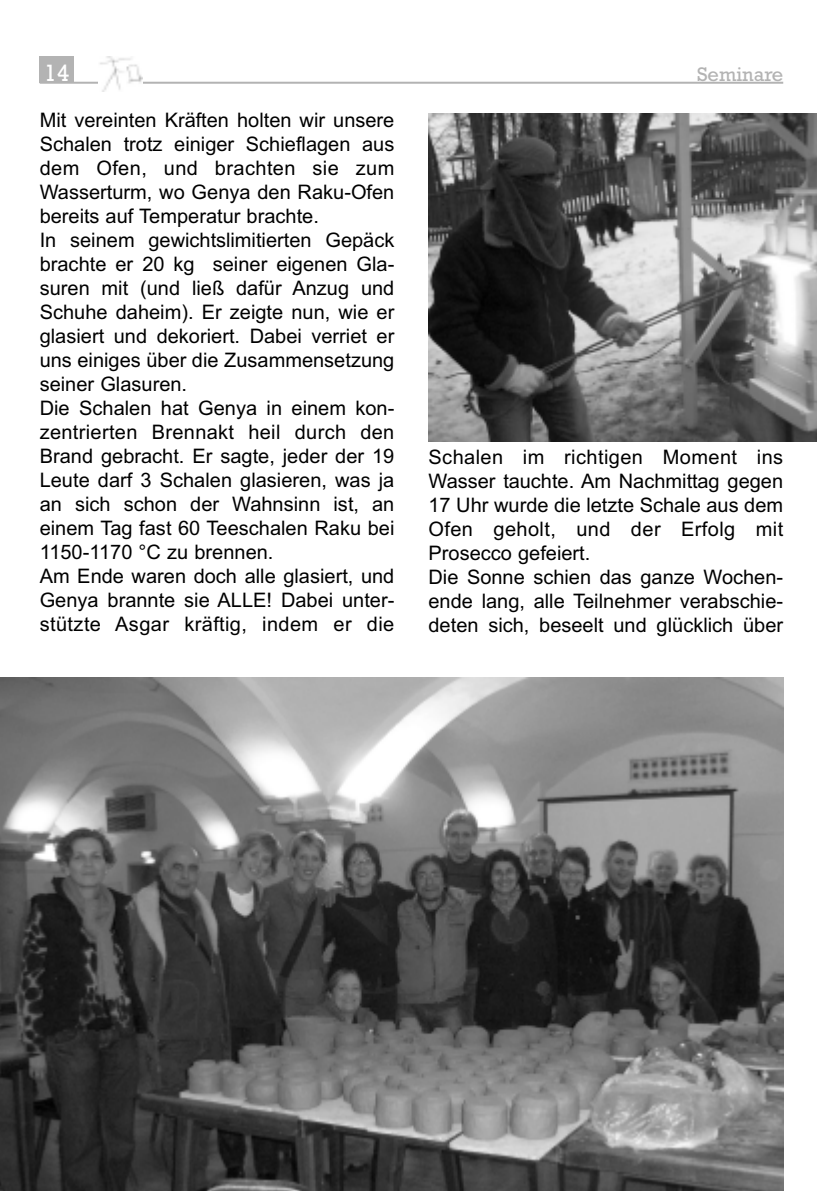
<style>
.page{position:relative;width:840px;height:1191px;background:#fff}
.page>*{position:absolute;margin:0;border:0;box-sizing:border-box;transform-origin:0 0}
.t1{font:24px "Rockwell";color:#fff}
.t2{font:20px/24px "Arial";color:#000}
.t3{font:20px "Rockwell";color:#b3b3b3}
</style>
<div class="page">
<hr style="left:40px;top:82px;width:742px;height:2px;background:#b3b3b3">
<div style="left:40px;top:57px;width:34px;height:26px;background:#b3b3b3"></div>
<img style="left:0;top:677px;width:782px;height:514px">
<img style="left:428px;top:113px;width:388px;height:328px">
<img style="left:98px;top:57px;width:44px;height:34px">
<p class="t1" style="left:44px;top:58px;width:28px">14</p>
<p class="t3" style="left:696px;top:62px;width:88px">Seminare</p>
<p class="t2" style="left:40px;top:108px;width:356px">Mit vereinten Kräften holten wir unsere Schalen trotz einiger Schieflagen aus dem Ofen, und brachten sie zum Wasserturm, wo Genya den Raku-Ofen bereits auf Temperatur brachte.<br>In seinem gewichtslimitierten Gepäck brachte er 20 kg seiner eigenen Gla&shy;suren mit (und ließ dafür Anzug und Schuhe daheim). Er zeigte nun, wie er glasiert und dekoriert. Dabei verriet er uns einiges über die Zusammensetzung seiner Glasuren.<br>Die Schalen hat Genya in einem kon&shy;zentrierten Brennakt heil durch den Brand gebracht. Er sagte, jeder der 19<br>Leute darf 3 Schalen glasieren, was ja an sich schon der Wahnsinn ist, an einem Tag fast 60 Teeschalen Raku bei 1150-1170 °C zu brennen.<br>Am Ende waren doch alle glasiert, und Genya brannte sie ALLE! Dabei unter&shy;stützte Asgar kräftig, indem er die</p>
<p class="t2" style="left:428px;top:445px;width:356px">Schalen im richtigen Moment ins Wasser tauchte. Am Nachmittag gegen 17 Uhr wurde die letzte Schale aus dem Ofen geholt, und der Erfolg mit Prosecco gefeiert.<br>Die Sonne schien das ganze Wochen&shy;ende lang, alle Teilnehmer verabschie&shy;deten sich, beseelt und glücklich über</p>
</div>
